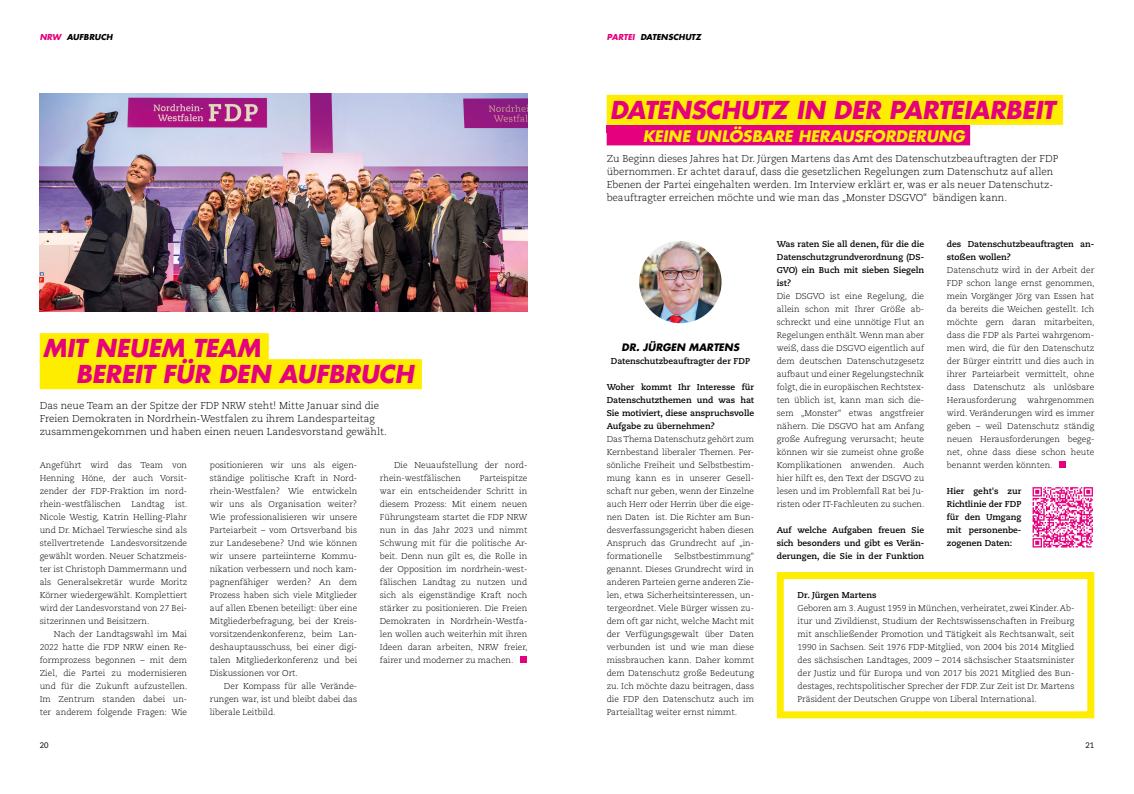
<style>
.page{position:relative;width:1134px;height:794px;background:#fff}
.page>*{position:absolute;margin:0;border:0;box-sizing:border-box;transform-origin:0 0}
.t1{font:italic 700 24px/26px "Futura LT Pro";letter-spacing:-.01em;color:#e5007d}
.t2{font:italic 700 15.5px "Futura LT Pro";letter-spacing:-.005em;color:#ffed00}
.t3{font:300 10px/13px "Caecilia LT Std";color:#000}
.t4{font:italic 700 10px "Futura LT Pro";letter-spacing:.005em;color:#000}
.t5{font:300 8.5px/13px "Caecilia LT Std";color:#000;text-align:justify}
.t6{font:700 8.5px/13px "Caecilia LT Std";color:#000;text-align:justify}
.t7{font:italic 700 8px "Futura LT Pro";letter-spacing:.005em;color:#000}
.t8{font:8px "Caecilia LT Std";color:#000}
.s1{color:#e5007d}
</style>
<div class="page">
<img style="left:40px;top:94px;width:487px;height:217px">
<div style="left:607px;top:95px;width:456px;height:30px;background:#ffed00"></div>
<img style="left:639px;top:241px;width:82px;height:82px;border-radius:41px">
<div style="left:777px;top:572px;width:317px;height:146px;border:7px solid #ffed00"></div>
<div style="left:40px;top:333px;width:229px;height:30px;background:#ffed00"></div>
<div style="left:40px;top:359px;width:382px;height:30px;background:#ffed00"></div>
<div style="left:520px;top:656px;width:6px;height:7px;background:#e5007d"></div>
<svg style="left:1059px;top:462px;width:6px;height:6px"></svg>
<svg style="left:1032px;top:547px;width:60px;height:1px"></svg>
<svg style="left:1032px;top:487px;width:61px;height:60px"></svg>
<div style="left:607px;top:125px;width:363px;height:8px;background:#e5007d"></div>
<div style="left:607px;top:126px;width:363px;height:19px;background:#e5007d"></div>
<p class="t7" style="left:40px;top:31px;width:74px"><span class="s1">NRW</span> AUFBRUCH</p>
<h1 class="t1" style="left:76px;top:334px;width:339px;text-indent:-33px">MIT NEUEM TEAM<br>BEREIT FÜR DEN AUFBRUCH</h1>
<p class="t3" style="left:40px;top:400px;width:349px">Das neue Team an der Spitze der FDP NRW steht! Mitte Januar sind die<br>Freien Demokraten in Nordrhein-Westfalen zu ihrem Landesparteitag zusammengekommen und haben einen neuen Landesvorstand gewählt.</p>
<p class="t5" style="left:40px;top:459px;width:149px">Angeführt wird das Team von Henning Höne, der auch Vorsit&shy;zender der FDP-Fraktion im nord&shy;rhein-westfälischen</p>
<p class="t5" style="left:40px;top:498px;width:149px;text-indent:135px">ist.<br>Nicole Westig, Katrin Helling-Plahr und Dr. Michael Terwiesche sind als stellvertretende Landesvorsitzende gewählt worden. Neuer Schatzmeis&shy;ter ist Christoph Dammermann und als Generalsekretär wurde Moritz Körner wiedergewählt. Komplettiert wird der Landesvorstand von 27 Bei&shy;sitzerinnen und Beisitzern.</p>
<p class="t5" style="left:40px;top:628px;width:149px;text-indent:14px">Nach der Landtagswahl im Mai 2022 hatte die FDP NRW einen Re&shy;formprozess begonnen – mit dem Ziel, die Partei zu modernisieren und für die Zukunft aufzustellen.<br>Im Zentrum standen dabei un&shy;ter anderem folgende Fragen: Wie</p>
<p class="t5" style="left:132px;top:498px;width:34px">Landtag</p>
<p class="t5" style="left:210px;top:459px;width:149px">positionieren wir uns als eigen&shy;ständige politische Kraft in Nord&shy;rhein-Westfalen? Wie entwickeln wir uns als Organisation weiter?<br>Wie professionalisieren wir unsere Parteiarbeit – vom Ortsverband bis zur Landesebene? Und wie können wir unsere parteiinterne Kommu&shy;nikation verbessern und noch kam&shy;pagnenfähiger werden? An dem Prozess haben sich viele Mitglieder auf allen Ebenen beteiligt: über eine Mitgliederbefragung, bei der Kreis&shy;vorsitzendenkonferenz, beim Lan&shy;deshauptausschuss, bei einer digi&shy;talen Mitgliederkonferenz und bei Diskussionen vor Ort.</p>
<p class="t5" style="left:210px;top:679px;width:149px;text-indent:14px">Der Kompass für alle Verände&shy;rungen war, ist und bleibt dabei das liberale Leitbild.</p>
<p class="t5" style="left:380px;top:458px;width:149px;text-indent:14px">Die Neuaufstellung der nord&shy;rhein-westfälischen</p>
<p class="t5" style="left:380px;top:471px;width:149px;text-indent:100px">Parteispitze war ein entscheidender Schritt in diesem Prozess: Mit einem neuen Führungsteam startet die FDP NRW nun in das Jahr 2023 und nimmt Schwung mit für die politische Ar&shy;beit. Denn nun gilt es, die Rolle in der Opposition im nordrhein-west&shy;fälischen Landtag zu nutzen und sich als eigenständige Kraft noch stärker zu positionieren. Die Freien Demokraten in Nordrhein-Westfa&shy;len wollen auch weiterhin mit ihren Ideen daran arbeiten, NRW freier, fairer und moderner zu machen.</p>
<p class="t7" style="left:607px;top:31px;width:96px"><span class="s1">PARTEI</span> DATENSCHUTZ</p>
<h1 class="t1" style="left:610px;top:96px;width:447px">DATENSCHUTZ IN DER PARTEIARBEIT</h1>
<h2 class="t2" style="left:643px;top:124px;width:324px">KEINE UNLÖSBARE HERAUSFORDERUNG</h2>
<p class="t3" style="left:607px;top:153px;width:453px">Zu Beginn dieses Jahres hat Dr. Jürgen Martens das Amt des Datenschutzbeauftragten der FDP übernommen. Er achtet darauf, dass die gesetzlichen Regelungen zum Datenschutz auf allen Ebenen der Partei eingehalten werden. Im Interview erklärt er, was er als neuer Datenschutz&shy;beauftragter erreichen möchte und wie man das „Monster DSGVO“ bändigen kann.</p>
<p class="t4" style="left:622px;top:339px;width:119px">DR. JÜRGEN MARTENS</p>
<p class="t6" style="left:611px;top:355px;width:141px">Datenschutzbeauftragter der FDP</p>
<p class="t6" style="left:607px;top:381px;width:149px">Woher kommt Ihr Interesse für Datenschutzthemen und was hat Sie motiviert, diese anspruchsvolle Aufgabe zu übernehmen?</p>
<p class="t5" style="left:607px;top:433px;width:149px">Das Thema Datenschutz gehört zum Kernbestand liberaler Themen. Per&shy;sönliche Freiheit und Selbstbestim&shy;mung kann es in unserer Gesell&shy;schaft nur geben, wenn der Einzelne auch Herr oder Herrin über die eige&shy;nen Daten ist. Die Richter am Bun&shy;desverfassungsgericht haben diesen Anspruch das Grundrecht auf „in&shy;formationelle</p>
<p class="t5" style="left:607px;top:550px;width:149px;text-indent:68px">Selbstbestimmung“ genannt. Dieses Grundrecht wird in anderen Parteien gerne anderen Zie&shy;len, etwa Sicherheitsinteressen, un&shy;tergeordnet. Viele Bürger wissen zu&shy;dem oft gar nicht, welche Macht mit der Verfügungsgewalt über Daten verbunden ist und wie man diese missbrauchen kann. Daher kommt dem Datenschutz große Bedeutung zu. Ich möchte dazu beitragen, dass die FDP den Datenschutz auch im Parteialltag weiter ernst nimmt.</p>
<p class="t6" style="left:777px;top:237px;width:149px">Was raten Sie all denen, für die die Datenschutzgrundverordnung (DS-GVO) ein Buch mit sieben Siegeln ist?</p>
<p class="t5" style="left:777px;top:290px;width:149px">Die DSGVO ist eine Regelung, die allein schon mit Ihrer Größe ab&shy;schreckt und eine unnötige Flut an Regelungen enthält. Wenn man aber weiß, dass die DSGVO eigentlich auf dem deutschen Datenschutzgesetz aufbaut und einer Regelungstechnik folgt, die in europäischen Rechtstex&shy;ten üblich ist, kann man sich die&shy;sem „Monster“ etwas angstfreier nähern. Die DSGVO hat am Anfang große Aufregung verursacht; heute können wir sie zumeist ohne große Komplikationen anwenden. Auch hier hilft es, den Text der DSGVO zu lesen und im Problemfall Rat bei Ju&shy;risten oder IT-Fachleuten zu suchen.</p>
<p class="t6" style="left:777px;top:523px;width:149px">Auf welche Aufgaben freuen Sie sich besonders und gibt es Verän&shy;derungen, die Sie in der Funktion</p>
<p class="t6" style="left:947px;top:238px;width:149px">des Datenschutzbeauftragten an&shy;stoßen wollen?</p>
<p class="t5" style="left:947px;top:264px;width:149px">Datenschutz wird in der Arbeit der FDP schon lange ernst genommen, mein Vorgänger Jörg van Essen hat da bereits die Weichen gestellt. Ich möchte gern daran mitarbeiten, dass die FDP als Partei wahrgenom&shy;men wird, die für den Datenschutz der Bürger eintritt und dies auch in ihrer Parteiarbeit vermittelt, ohne dass Datenschutz als unlösbare Herausforderung</p>
<p class="t5" style="left:947px;top:394px;width:149px;text-indent:80px">wahrgenommen wird. Veränderungen wird es immer geben – weil Datenschutz ständig neuen Herausforderungen begeg&shy;net, ohne dass diese schon heute benannt werden könnten.</p>
<p class="t6" style="left:947px;top:484px;width:76px">Hier geht's zur Richtlinie der FDP für den Umgang mit personenbe&shy;zogenen Daten:</p>
<p class="t6" style="left:797px;top:589px;width:80px">Dr. Jürgen Martens</p>
<p class="t5" style="left:797px;top:602px;width:278px">Geboren am 3. August 1959 in München, verheiratet, zwei Kinder. Ab&shy;itur und Zivildienst, Studium der Rechtswissenschaften in Freiburg mit anschließender Promotion und Tätigkeit als Rechtsanwalt, seit 1990 in Sachsen. Seit 1976 FDP-Mitglied, von 2004 bis 2014 Mitglied des sächsischen Landtages, 2009 – 2014 sächsischer Staatsminister der Justiz und für Europa und von 2017 bis 2021 Mitglied des Bun&shy;destages, rechtspolitischer Sprecher der FDP. Zur Zeit ist Dr. Martens Präsident der Deutschen Gruppe von Liberal International.</p>
<p class="t8" style="left:40px;top:740px;width:10px">20</p>
<p class="t8" style="left:1085px;top:740px;width:10px">21</p>
</div>
